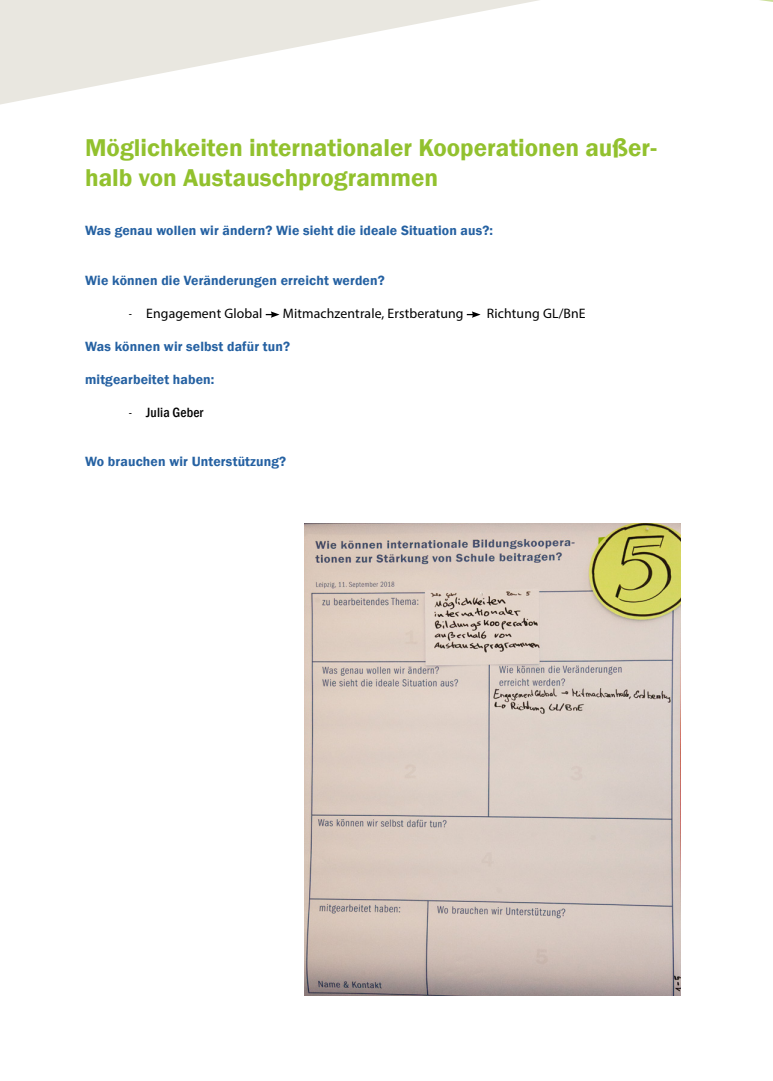
<style>
.page{position:relative;width:773px;height:1081px;background:#fff}
.page>*{position:absolute;margin:0;border:0;box-sizing:border-box;transform-origin:0 0}
.t1{font:600 25px/30px "Franklin Gothic";color:#92c12e}
.t2{font:600 13.75px "Franklin Gothic";letter-spacing:.01em;color:#2561a2}
.t3{font:13.75px "Myriad Pro";letter-spacing:.01em;color:#000}
.t4{font:500 condensed 13.75px "Franklin Gothic";letter-spacing:.01em;color:#000}
.s1{font-family:"Franklin Gothic LT Book Cmpr"}
.s2{font-family:"Franklin Gothic LT Book Cmpr";font-weight:400;font-stretch:normal}
</style>
<div class="page">
<svg style="left:0;top:0;width:539px;height:105px;fill:#e9e7e0"></svg>
<svg style="left:760px;top:0;width:12px;height:2px"></svg>
<svg style="left:266px;top:311px;width:13px;height:7px"></svg>
<svg style="left:466px;top:311px;width:14px;height:7px"></svg>
<img style="left:304px;top:524px;width:376px;height:471px">
<h1 class="t1" style="left:85px;top:133px;width:573px">Möglichkeiten internationaler Kooperationen außer&shy;halb von Austauschprogrammen</h1>
<p class="t2" style="left:85px;top:222px;width:409px">Was genau wollen wir ändern? Wie sieht die ideale Situation aus?:</p>
<p class="t2" style="left:85px;top:272px;width:301px">Wie können die Veränderungen erreicht werden?</p>
<p class="t3" style="left:129px;top:305px;width:135px"><span class="s1">-</span> Engagement Global</p>
<p class="t3" style="left:283px;top:305px;width:182px">Mitmachzentrale, Erstberatung</p>
<p class="t3" style="left:487px;top:305px;width:100px">Richtung GL/BnE</p>
<p class="t2" style="left:85px;top:338px;width:206px">Was können wir selbst dafür tun?</p>
<p class="t2" style="left:85px;top:371px;width:131px">mitgearbeitet haben:</p>
<p class="t4" style="left:129px;top:403px;width:76px"><span class="s2">-</span> Julia Geber</p>
<p class="t2" style="left:85px;top:453px;width:203px">Wo brauchen wir Unterstützung?</p>
</div>
